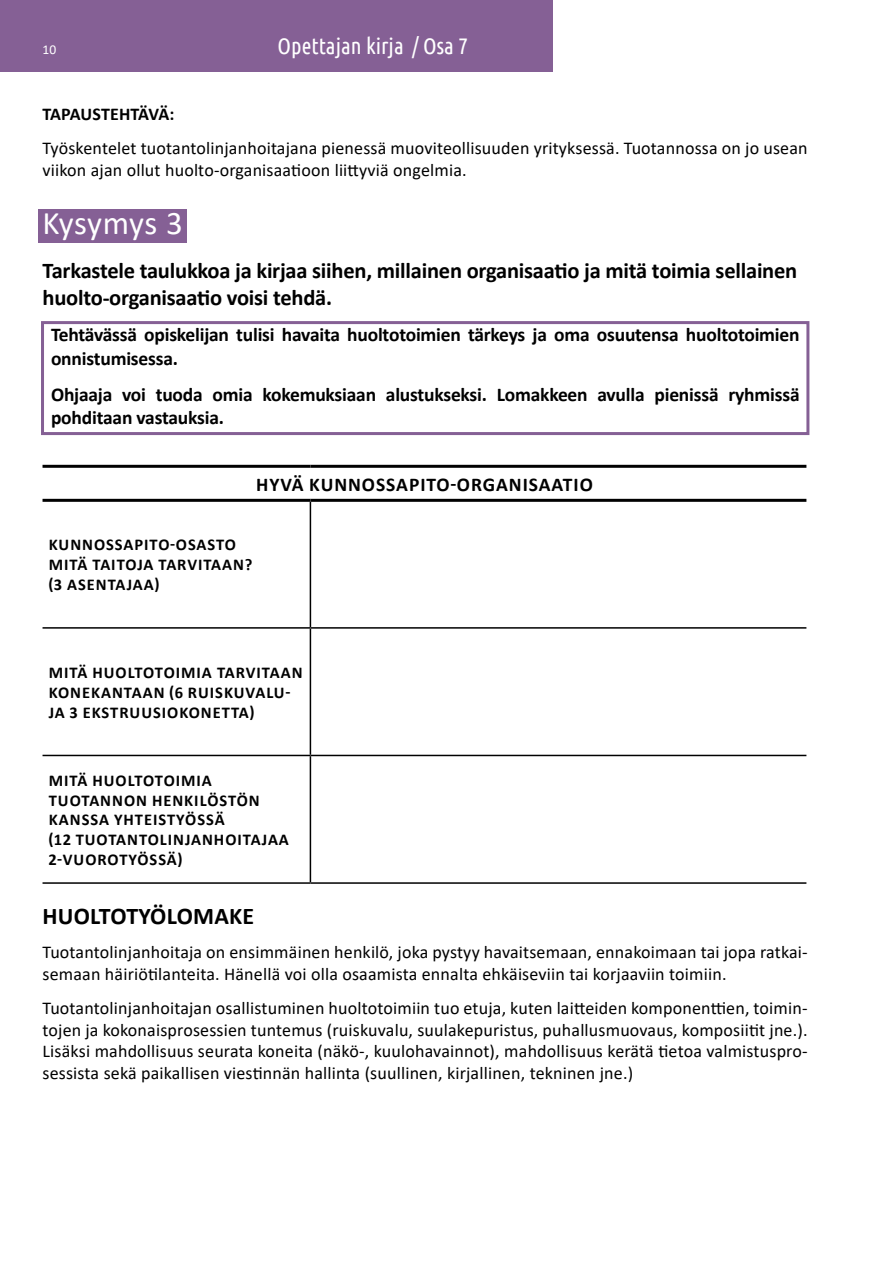
<style>
.page{position:relative;width:893px;height:1263px;background:#fff}
.page>*{position:absolute;margin:0;border:0;box-sizing:border-box;transform-origin:0 0}
.t1{font:33px "Calibri";letter-spacing:.005em;color:#fff}
.t2{font:700 24px "Calibri";letter-spacing:.01em;color:#000}
.t3{font:700 22.5px/27px "Calibri";letter-spacing:-.01em;color:#000}
.t4{font:22.5px "Ubuntu Condensed";color:#fff}
.t5{font:700 19.5px/23.4px "Calibri";letter-spacing:-.01em;color:#000}
.t6{font:700 19.5px "Calibri";letter-spacing:.05em;color:#000}
.t7{font:18px/21.6px "Calibri";letter-spacing:.01em;color:#000}
.t8{font:700 18px "Calibri";letter-spacing:-.005em;color:#000}
.t9{font:700 16.5px/19.8px "Calibri";letter-spacing:.06em;color:#000}
.t10{font:13.5px "Calibri";color:#fff}
</style>
<div class="page">
<div style="left:0;top:0;width:553px;height:72px;background:#856095"></div>
<div style="left:38px;top:210px;width:149px;height:33px;background:#856095"></div>
<div style="left:41px;top:321px;width:768px;height:114px;border:3px solid #856095"></div>
<hr style="left:310px;top:502px;width:1px;height:125px;background:#000">
<hr style="left:310px;top:629px;width:1px;height:126px;background:#000">
<hr style="left:310px;top:756px;width:1px;height:126px;background:#000">
<hr style="left:43px;top:465px;width:267px;height:3px;background:#000">
<hr style="left:310px;top:465px;width:496px;height:3px;background:#000">
<hr style="left:43px;top:627px;width:267px;height:2px;background:#000">
<hr style="left:310px;top:627px;width:496px;height:2px;background:#000">
<hr style="left:43px;top:755px;width:267px;height:1px;background:#000">
<hr style="left:310px;top:755px;width:496px;height:1px;background:#000">
<hr style="left:43px;top:882px;width:267px;height:2px;background:#000">
<hr style="left:310px;top:882px;width:496px;height:2px;background:#000">
<hr style="left:43px;top:499px;width:267px;height:3px;background:#000">
<hr style="left:310px;top:499px;width:496px;height:3px;background:#000">
<p class="t10" style="left:43px;top:40px;width:15px">10</p>
<p class="t4" style="left:278px;top:32px;width:192px">Opettajan kirja / Osa 7</p>
<p class="t8" style="left:43px;top:101px;width:133px">TAPAUSTEHTÄVÄ:</p>
<p class="t7" style="left:43px;top:137px;width:767px">Työskentelet tuotantolinjanhoitajana pienessä muoviteollisuuden yrityksessä. Tuotannossa on jo usean viikon ajan ollut huolto-organisaatioon liittyviä ongelmia.</p>
<h1 class="t1" style="left:43px;top:200px;width:142px">Kysymys 3</h1>
<p class="t3" style="left:43px;top:257px;width:756px">Tarkastele taulukkoa ja kirjaa siihen, millainen organisaatio ja mitä toimia sellainen huolto-organisaatio voisi tehdä.</p>
<p class="t5" style="left:51px;top:323px;width:750px">Tehtävässä opiskelijan tulisi havaita huoltotoimien tärkeys ja oma osuutensa huoltotoimien onnistumisessa.</p>
<p class="t5" style="left:51px;top:383px;width:750px">Ohjaaja voi tuoda omia kokemuksiaan alustukseksi. Lomakkeen avulla pienissä ryhmissä pohditaan vastauksia.</p>
<p class="t6" style="left:256px;top:470px;width:338px">HYVÄ KUNNOSSAPITO-ORGANISAATIO</p>
<p class="t9" style="left:49px;top:535px;width:205px">KUNNOSSAPITO-OSASTO<br>MITÄ TAITOJA TARVITAAN? (3 ASENTAJAA)</p>
<p class="t9" style="left:49px;top:662px;width:255px">MITÄ HUOLTOTOIMIA TARVITAAN<br>KONEKANTAAN (6 RUISKUVALU-<br>JA 3 EKSTRUUSIOKONETTA)</p>
<p class="t9" style="left:49px;top:770px;width:242px">MITÄ HUOLTOTOIMIA<br>TUOTANNON HENKILÖSTÖN<br>KANSSA YHTEISTYÖSSÄ<br>(12 TUOTANTOLINJANHOITAJAA<br>2-VUOROTYÖSSÄ)</p>
<h2 class="t2" style="left:43px;top:899px;width:213px">HUOLTOTYÖLOMAKE</h2>
<p class="t7" style="left:43px;top:941px;width:767px">Tuotantolinjanhoitaja on ensimmäinen henkilö, joka pystyy havaitsemaan, ennakoimaan tai jopa ratkai&shy;semaan häiriötilanteita. Hänellä voi olla osaamista ennalta ehkäiseviin tai korjaaviin toimiin.</p>
<p class="t7" style="left:43px;top:997px;width:767px;text-align:justify">Tuotantolinjanhoitajan osallistuminen huoltotoimiin tuo etuja, kuten laitteiden komponenttien, toimin&shy;tojen ja kokonaisprosessien tuntemus (ruiskuvalu, suulakepuristus, puhallusmuovaus, komposiitit jne.).<br>Lisäksi mahdollisuus seurata koneita (näkö-, kuulohavainnot), mahdollisuus kerätä tietoa valmistuspro&shy;sessista sekä paikallisen viestinnän hallinta (suullinen, kirjallinen, tekninen jne.)</p>
</div>
